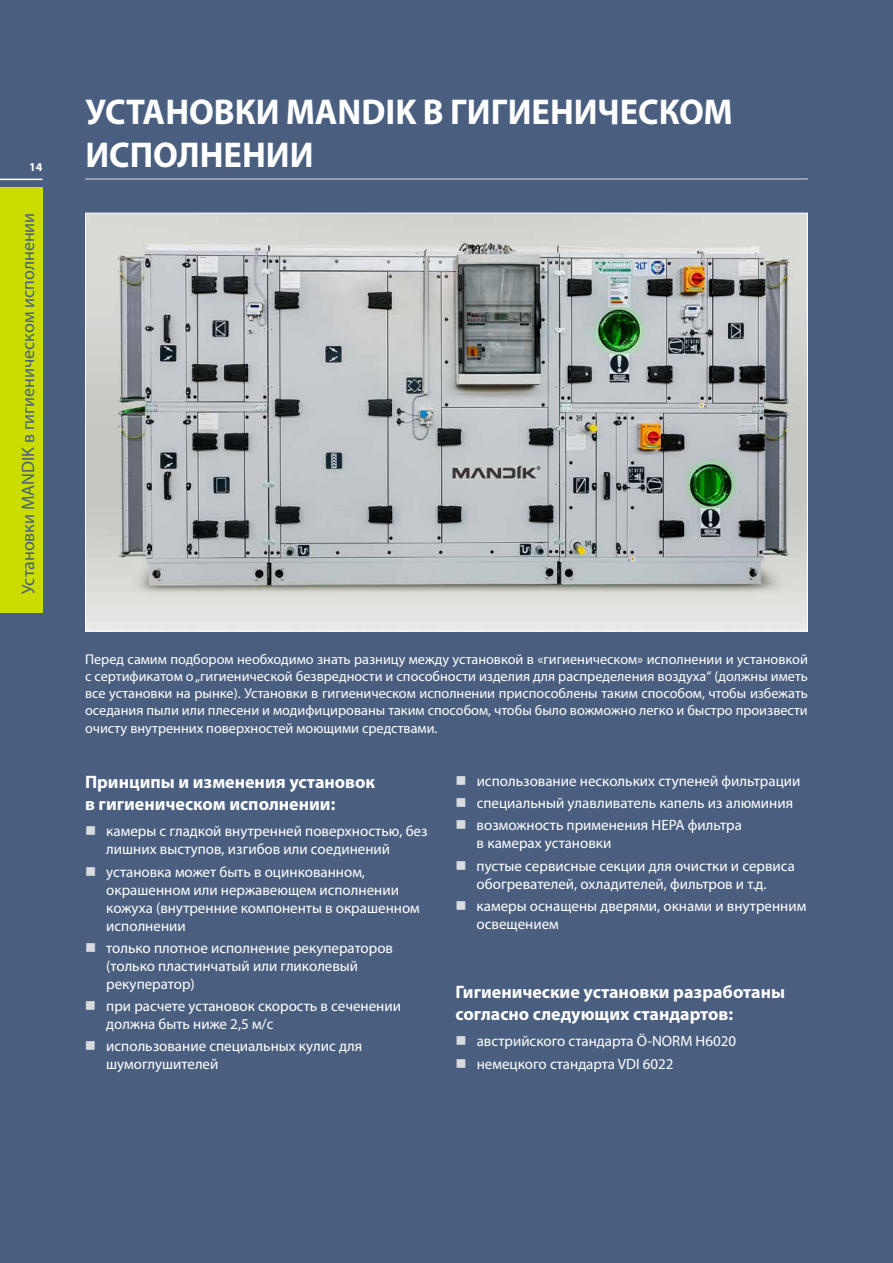
<style>
.page{position:relative;width:893px;height:1263px;background:#4a5f7f}
.page>*{position:absolute;margin:0;border:0;box-sizing:border-box;transform-origin:0 0}
.t1{font:700 36px/43.2px "Myriad Pro";color:#fff;scale:.96 1}
.t2{font:700 18px/21.6px "Myriad Pro";color:#fff}
.t3{font:18px "Myriad Pro";color:#4a5f7f}
.t4{font:15px/18px "Myriad Pro";color:#fff}
.t5{font:14.25px/17.1px "Myriad Pro";color:#fff;text-align:justify}
.t6{font:700 12px "Myriad Pro";color:#fff}
</style>
<div class="page">
<div style="left:0;top:187px;width:43px;height:425px;background:#cbdd00"></div>
<hr style="left:0;top:179px;width:43px;height:1px;background:#fff">
<hr style="left:85px;top:179px;width:723px;height:1px;background:#d8dbe0">
<img style="left:87px;top:215px;width:719px;height:414px">
<p class="t6" style="left:29px;top:159px;width:15px">14</p>
<p class="t3" style="left:17px;top:594px;width:383px;rotate:-90deg">Установки MANDIK в гигиеническом исполнении</p>
<h1 class="t1" style="left:85px;top:89px;width:676px">УСТАНОВКИ MANDIK В ГИГИЕНИЧЕСКОМ<br>ИСПОЛНЕНИИ</h1>
<p class="t5" style="left:85px;top:651px;width:724px">Перед самим подбором необходимо знать разницу между установкой в «гигиеническом» исполнении и установкой с сертификатом о „гигиенической безвредности и способности изделия для распределения воздуха“ (должны иметь все установки на рынке). Установки в гигиеническом исполнении приспособлены таким способом, чтобы избежать оседания пыли или плесени и модифицированы таким способом, чтобы было вожможно легко и быстро произвести очисту внутренних поверхностей моющими средствами.</p>
<p class="t2" style="left:85px;top:771px;width:292px">Принципы и изменения установок в гигиеническом исполнении:</p>
<p class="t4" style="left:106px;top:822px;width:323px">камеры с гладкой внутренней поверхностью, без лишних выступов, изгибов или соединений</p>
<p class="t4" style="left:106px;top:862px;width:315px">установка может быть в оцинкованном, окрашенном или нержавеющем исполнении кожуха (внутренние компоненты в окрашенном исполнении</p>
<p class="t4" style="left:106px;top:938px;width:288px">только плотное исполнение рекуператоров (только пластинчатый или гликолевый рекуператор)</p>
<p class="t4" style="left:106px;top:997px;width:296px">при расчете установок скорость в сеченении должна быть ниже 2,5 м/с</p>
<p class="t4" style="left:106px;top:1037px;width:258px">использование специальных кулис для шумоглушителей</p>
<p class="t4" style="left:477px;top:769px;width:325px;line-height:22.2px">использование нескольких ступеней фильтрации специальный улавливатель капель из алюминия возможность применения HEPA фильтра</p>
<p class="t4" style="left:477px;top:832px;width:320px;line-height:22.2px">в камерах установки<br>пустые сервисные секции для очистки и сервиса</p>
<p class="t4" style="left:477px;top:872px;width:331px;line-height:22.2px">обогревателей, охладителей, фильтров и т.д. камеры оснащены дверями, окнами и внутренним</p>
<p class="t4" style="left:477px;top:915px;width:84px">освещением</p>
<p class="t2" style="left:455px;top:981px;width:331px">Гигиенические установки разработаны согласно следующих стандартов:</p>
<p class="t4" style="left:477px;top:1030px;width:261px;line-height:22.2px">австрийского стандарта Ö-NORM H6020 немецкого стандарта VDI 6022</p>
</div>
